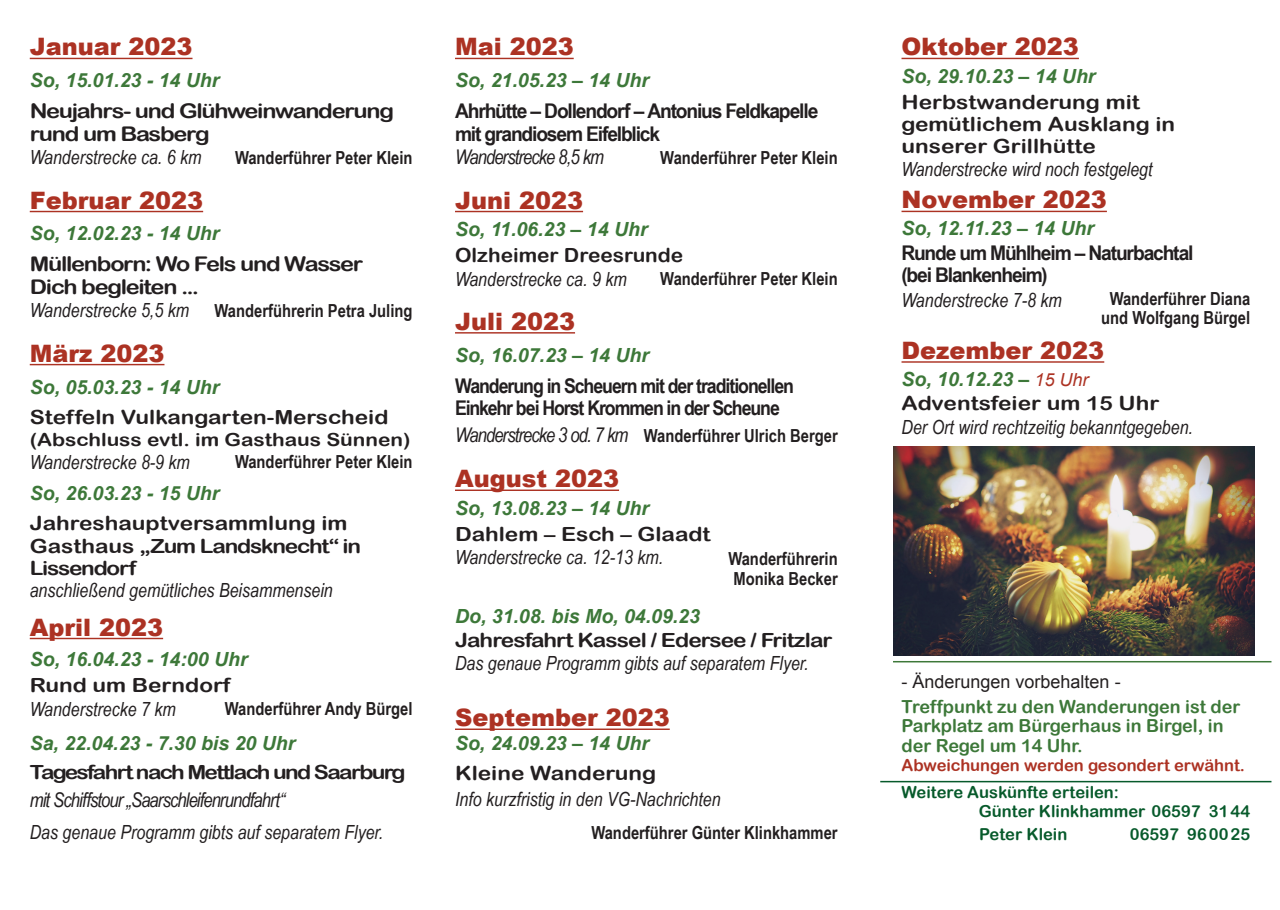
<style>
.page{position:relative;width:1280px;height:910px;background:#fff}
.page>*{position:absolute;margin:0;border:0;box-sizing:border-box;transform-origin:0 0}
.t1{font:900 24px "Arial";color:#ac3223}
.t2{font:700 20.25px/22.5px "Arial Narrow";letter-spacing:-.05em;color:#231f20;scale:1.16 1}
.t3{font:20.25px/22.5px "Arial Rounded MT Bold";letter-spacing:-.055em;color:#231f20;scale:1.16 1}
.t4{font:700 20.25px/22.5px "Arial Narrow";letter-spacing:-.05em;color:#231f20;scale:1.07 1}
.t5{font:italic 20.25px "Arial Narrow";letter-spacing:-.045em;color:#231f20}
.t6{font:italic 19.5px "Arial Narrow";color:#231f20}
.t7{font:italic 700 19.5px "Arial";color:#3d7839}
.t8{font:19.5px/22.5px "Arial Rounded MT Bold";color:#231f20;scale:1.16 1}
.t9{font:19.5px "Arial Rounded MT Bold";letter-spacing:-.04em;color:#231f20;scale:1.16 1}
.t10{font:19.5px "Arial Rounded MT Bold";letter-spacing:-.07em;color:#231f20;scale:1.16 1}
.t11{font:19.5px "Arial Rounded MT Bold";color:#231f20;scale:1.07 1}
.t12{font:700 18px/19.5px "Arial Narrow";color:#231f20}
.t13{font:18px/19.5px "Arial Rounded MT Bold";color:#3d7839}
.t14{font:18px "Arial Rounded MT Bold";color:#231f20;scale:1.16 1}
.t15{font:18px "Arial";color:#231f20}
.t16{font:16.5px/19.2px "Arial Rounded MT Bold";color:#075a2b}
.t17{font:16.5px "Arial Rounded MT Bold";color:#ac3223}
.s1{font-weight:400;font-style:italic;font-size:20.25px}
.s2{font-weight:400;font-size:18px;color:#ac3223}
</style>
<div class="page">
<hr style="left:30px;top:58px;width:162px;height:1px;background:#ac3223">
<hr style="left:30px;top:211px;width:173px;height:1px;background:#ac3223">
<hr style="left:30px;top:364px;width:134px;height:1px;background:#ac3223">
<hr style="left:30px;top:638px;width:133px;height:1px;background:#ac3223">
<hr style="left:455px;top:58px;width:119px;height:1px;background:#ac3223">
<hr style="left:455px;top:211px;width:128px;height:1px;background:#ac3223">
<hr style="left:455px;top:332px;width:120px;height:2px;background:#ac3223">
<hr style="left:455px;top:490px;width:164px;height:1px;background:#ac3223">
<hr style="left:455px;top:728px;width:215px;height:2px;background:#ac3223">
<hr style="left:901px;top:58px;width:178px;height:1px;background:#ac3223">
<hr style="left:901px;top:211px;width:206px;height:1px;background:#ac3223">
<hr style="left:901px;top:361px;width:203px;height:2px;background:#ac3223">
<hr style="left:893px;top:661px;width:378px;height:1px;background:#3d7839">
<hr style="left:880px;top:781px;width:391px;height:1px;background:#075a2b">
<img style="left:893px;top:446px;width:361px;height:210px">
<p class="t1" style="left:30px;top:29px;width:164px">Januar 2023</p>
<p class="t7" style="left:30px;top:68px;width:191px">So, 15.01.23 - 14 Uhr</p>
<p class="t3" style="left:30px;top:100px;width:316px">Neujahrs- und Glühweinwanderung rund um Basberg</p>
<p class="t6" style="left:30px;top:144px;width:173px">Wanderstrecke ca. 6 km</p>
<p class="t12" style="left:235px;top:147px;width:179px">Wanderführer Peter Klein</p>
<p class="t1" style="left:30px;top:183px;width:175px">Februar 2023</p>
<p class="t7" style="left:30px;top:221px;width:191px">So, 12.02.23 - 14 Uhr</p>
<p class="t3" style="left:30px;top:253px;width:289px">Müllenborn: Wo Fels und Wasser<br>Dich begleiten ...</p>
<p class="t6" style="left:30px;top:297px;width:161px">Wanderstrecke 5,5 km</p>
<p class="t12" style="left:215px;top:300px;width:199px">Wanderführerin Petra Juling</p>
<p class="t1" style="left:30px;top:336px;width:136px">März 2023</p>
<p class="t7" style="left:30px;top:374px;width:191px">So, 05.03.23 - 14 Uhr</p>
<p class="t8" style="left:30px;top:405px;width:311px">Steffeln Vulkangarten-Merscheid</p>
<p class="t14" style="left:30px;top:428px;width:330px">(Abschluss evtl. im Gasthaus Sünnen)</p>
<p class="t6" style="left:30px;top:448px;width:162px">Wanderstrecke 8-9 km</p>
<p class="t12" style="left:235px;top:451px;width:179px">Wanderführer Peter Klein</p>
<p class="t7" style="left:30px;top:481px;width:191px">So, 26.03.23 - 15 Uhr</p>
<p class="t8" style="left:30px;top:512px;width:287px">Jahreshauptversammlung im<br>Gasthaus „Zum Landsknecht“ in<br>Lissendorf</p>
<p class="t6" style="left:30px;top:577px;width:305px">anschließend gemütliches Beisammensein</p>
<p class="t1" style="left:30px;top:609px;width:135px">April 2023</p>
<p class="t7" style="left:30px;top:647px;width:219px">So, 16.04.23 - 14:00 Uhr</p>
<p class="t8" style="left:30px;top:674px;width:174px">Rund um Berndorf</p>
<p class="t6" style="left:30px;top:695px;width:147px">Wanderstrecke 7 km</p>
<p class="t12" style="left:225px;top:698px;width:189px">Wanderführer Andy Bürgel</p>
<p class="t7" style="left:30px;top:731px;width:267px">Sa, 22.04.23 - 7.30 bis 20 Uhr</p>
<p class="t10" style="left:30px;top:760px;width:326px">Tagesfahrt nach Mettlach und Saarburg</p>
<p class="t5" style="left:30px;top:786px;width:257px">mit Schiffstour „Saarschleifenrundfahrt“</p>
<p class="t6" style="left:30px;top:819px;width:355px">Das genaue Programm gibts auf separatem Flyer.</p>
<p class="t1" style="left:455px;top:29px;width:120px">Mai 2023</p>
<p class="t7" style="left:455px;top:68px;width:196px">So, 21.05.23 – 14 Uhr</p>
<p class="t2" style="left:455px;top:99px;width:315px">Ahrhütte – Dollendorf – Antonius Feldkapelle mit grandiosem Eifelblick</p>
<p class="t5" style="left:455px;top:143px;width:150px">Wanderstrecke 8,5 km</p>
<p class="t12" style="left:660px;top:147px;width:179px">Wanderführer Peter Klein</p>
<p class="t1" style="left:455px;top:183px;width:130px">Juni 2023</p>
<p class="t7" style="left:455px;top:217px;width:194px">So, 11.06.23 – 14 Uhr</p>
<p class="t11" style="left:455px;top:244px;width:215px">Olzheimer Dreesrunde</p>
<p class="t6" style="left:455px;top:265px;width:173px">Wanderstrecke ca. 9 km</p>
<p class="t12" style="left:660px;top:268px;width:179px">Wanderführer Peter Klein</p>
<p class="t1" style="left:455px;top:304px;width:122px">Juli 2023</p>
<p class="t7" style="left:455px;top:342px;width:196px">So, 16.07.23 – 14 Uhr</p>
<p class="t4" style="left:455px;top:373px;width:318px">Wanderung in Scheuern mit der traditionellen<br>Einkehr bei Horst Krommen in der Scheune</p>
<p class="t12" style="left:455px;top:425px;width:384px"><span class="s1">Wanderstrecke 3 od. 7 km</span> Wanderführer Ulrich Berger</p>
<p class="t1" style="left:455px;top:461px;width:166px">August 2023</p>
<p class="t7" style="left:455px;top:495px;width:196px">So, 13.08.23 – 14 Uhr</p>
<p class="t8" style="left:455px;top:522px;width:222px">Dahlem – Esch – Glaadt</p>
<p class="t6" style="left:455px;top:544px;width:210px">Wanderstrecke ca. 12-13 km.</p>
<p class="t12" style="left:728px;top:548px;width:111px">Wanderführerin<br>Monika Becker</p>
<p class="t7" style="left:455px;top:603px;width:246px">Do, 31.08. bis Mo, 04.09.23</p>
<p class="t9" style="left:455px;top:629px;width:327px">Jahresfahrt Kassel / Edersee / Fritzlar</p>
<p class="t6" style="left:455px;top:649px;width:355px">Das genaue Programm gibts auf separatem Flyer.</p>
<p class="t1" style="left:455px;top:700px;width:216px">September 2023</p>
<p class="t7" style="left:455px;top:730px;width:196px">So, 24.09.23 – 14 Uhr</p>
<p class="t8" style="left:455px;top:761px;width:175px">Kleine Wanderung</p>
<p class="t6" style="left:455px;top:786px;width:267px">Info kurzfristig in den VG-Nachrichten</p>
<p class="t12" style="left:591px;top:822px;width:248px">Wanderführer Günter Klinkhammer</p>
<p class="t1" style="left:901px;top:29px;width:179px">Oktober 2023</p>
<p class="t7" style="left:901px;top:64px;width:196px">So, 29.10.23 – 14 Uhr</p>
<p class="t8" style="left:901px;top:91px;width:237px;line-height:21.8px">Herbstwanderung mit gemütlichem Ausklang in unserer Grillhütte</p>
<p class="t6" style="left:901px;top:156px;width:252px">Wanderstrecke wird noch festgelegt</p>
<p class="t1" style="left:901px;top:182px;width:207px">November 2023</p>
<p class="t7" style="left:901px;top:215px;width:194px">So, 12.11.23 – 14 Uhr</p>
<p class="t2" style="left:901px;top:240px;width:253px">Runde um Mühlheim – Naturbachtal (bei Blankenheim)</p>
<p class="t6" style="left:901px;top:287px;width:162px">Wanderstrecke 7-8 km</p>
<p class="t12" style="left:1101px;top:288px;width:150px;text-align:center">Wanderführer Diana und Wolfgang Bürgel</p>
<p class="t1" style="left:901px;top:333px;width:204px">Dezember 2023</p>
<p class="t7" style="left:901px;top:366px;width:188px">So, 10.12.23 – <span class="s2">15 Uhr</span></p>
<p class="t8" style="left:901px;top:392px;width:224px">Adventsfeier um 15 Uhr</p>
<p class="t6" style="left:901px;top:413px;width:293px">Der Ort wird rechtzeitig bekanntgegeben.</p>
<p class="t15" style="left:901px;top:670px;width:221px">- Änderungen vorbehalten -</p>
<p class="t13" style="left:901px;top:696px;width:340px">Treffpunkt zu den Wanderungen ist der<br>Parkplatz am Bürgerhaus in Birgel, in der Regel um 14 Uhr.</p>
<p class="t17" style="left:901px;top:756px;width:345px">Abweichungen werden gesondert erwähnt.</p>
<p class="t16" style="left:979px;top:782px;width:273px;text-indent:-77px">Weitere Auskünfte erteilen:<br>Günter Klinkhammer 06597 3144</p>
<p class="t16" style="left:979px;top:824px;width:90px">Peter Klein</p>
<p class="t16" style="left:1130px;top:824px;width:122px">06597 960025</p>
</div>
